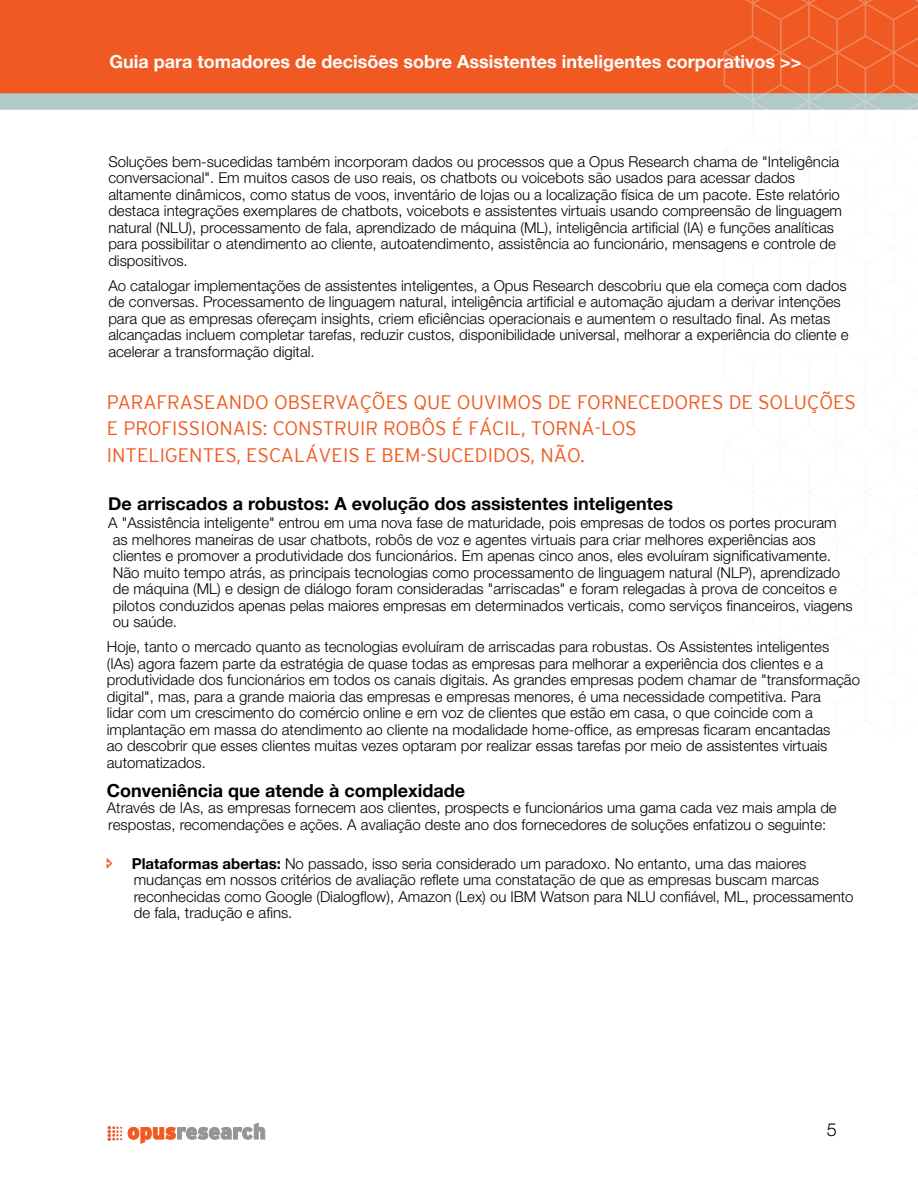
<style>
.page{position:relative;width:918px;height:1188px;background:#fff}
.page>*{position:absolute;margin:0;border:0;box-sizing:border-box;transform-origin:0 0}
.t1{font:300 19.5px/26.4px "Interstate";color:#f05a22}
.t2{font:700 18px "Helvetica Neue";color:#000}
.t3{font:700 18px "Helvetica Neue";color:#fff}
.t4{font:300 18px "Helvetica Neue LT Std";color:#000}
.t5{font:300 15px/16.5px "Helvetica Neue LT Std";color:#000}
.s1{font-family:"Helvetica Neue";font-weight:700}
</style>
<div class="page">
<div style="left:0;top:0;width:724px;height:93px;background:#f05a22"></div>
<svg style="left:0;top:93px;width:724px;height:17px;background:#b4c7c3"></svg>
<svg style="left:724px;top:0;width:194px;height:110px;background:#e66e40"></svg>
<svg style="left:128px;top:1123px;width:137px;height:20px"></svg>
<svg style="left:108px;top:1126px;width:14px;height:14px"></svg>
<p class="t3" style="left:110px;top:50px;width:694px">Guia para tomadores de decisões sobre Assistentes inteligentes corporativos &gt;&gt;</p>
<p class="t5" style="left:108px;top:153px;width:735px">Soluções bem-sucedidas também incorporam dados ou processos que a Opus Research chama de "Inteligência conversacional". Em muitos casos de uso reais, os chatbots ou voicebots são usados para acessar dados altamente dinâmicos, como status de voos, inventário de lojas ou a localização física de um pacote. Este relatório destaca integrações exemplares de chatbots, voicebots e assistentes virtuais usando compreensão de linguagem natural (NLU), processamento de fala, aprendizado de máquina (ML), inteligência artificial (IA) e funções analíticas para possibilitar o atendimento ao cliente, autoatendimento, assistência ao funcionário, mensagens e controle de dispositivos.</p>
<p class="t5" style="left:108px;top:277px;width:742px">Ao catalogar implementações de assistentes inteligentes, a Opus Research descobriu que ela começa com dados de conversas. Processamento de linguagem natural, inteligência artificial e automação ajudam a derivar intenções para que as empresas ofereçam insights, criem eficiências operacionais e aumentem o resultado final. As metas alcançadas incluem completar tarefas, reduzir custos, disponibilidade universal, melhorar a experiência do cliente e acelerar a transformação digital.</p>
<h1 class="t1" style="left:107px;top:389px;width:751px">PARAFRASEANDO OBSERVAÇÕES QUE OUVIMOS DE FORNECEDORES DE SOLUÇÕES<br>E PROFISSIONAIS: CONSTRUIR ROBÔS É FÁCIL, TORNÁ-LOS<br>INTELIGENTES, ESCALÁVEIS E BEM-SUCEDIDOS, NÃO.</h1>
<p class="t2" style="left:108px;top:492px;width:566px">De arriscados a robustos: A evolução dos assistentes inteligentes</p>
<p class="t5" style="left:113px;top:514px;width:741px;text-indent:-4px">A "Assistência inteligente" entrou em uma nova fase de maturidade, pois empresas de todos os portes procuram as melhores maneiras de usar chatbots, robôs de voz e agentes virtuais para criar melhores experiências aos clientes e promover a produtividade dos funcionários. Em apenas cinco anos, eles evoluíram significativamente.<br>Não muito tempo atrás, as principais tecnologias como processamento de linguagem natural (NLP), aprendizado de máquina (ML) e design de diálogo foram consideradas "arriscadas" e foram relegadas à prova de conceitos e pilotos conduzidos apenas pelas maiores empresas em determinados verticais, como serviços financeiros, viagens ou saúde.</p>
<p class="t5" style="left:107px;top:638px;width:755px">Hoje, tanto o mercado quanto as tecnologias evoluíram de arriscadas para robustas. Os Assistentes inteligentes (IAs) agora fazem parte da estratégia de quase todas as empresas para melhorar a experiência dos clientes e a produtividade dos funcionários em todos os canais digitais. As grandes empresas podem chamar de "transformação digital", mas, para a grande maioria das empresas e empresas menores, é uma necessidade competitiva. Para<br>lidar com um crescimento do comércio online e em voz de clientes que estão em casa, o que coincide com a implantação em massa do atendimento ao cliente na modalidade home-office, as empresas ficaram encantadas<br>ao descobrir que esses clientes muitas vezes optaram por realizar essas tarefas por meio de assistentes virtuais automatizados.</p>
<p class="t2" style="left:107px;top:779px;width:360px">Conveniência que atende à complexidade</p>
<p class="t5" style="left:107px;top:799px;width:731px">Através de IAs, as empresas fornecem aos clientes, prospects e funcionários uma gama cada vez mais ampla de respostas, recomendações e ações. A avaliação deste ano dos fornecedores de soluções enfatizou o seguinte:</p>
<p class="t5" style="left:132px;top:855px;width:723px"><span class="s1">Plataformas abertas:</span> No passado, isso seria considerado um paradoxo. No entanto, uma das maiores mudanças em nossos critérios de avaliação reflete uma constatação de que as empresas buscam marcas reconhecidas como Google (Dialogflow), Amazon (Lex) ou IBM Watson para NLU confiável, ML, processamento de fala, tradução e afins.</p>
<p class="t4" style="left:827px;top:1119px;width:12px">5</p>
</div>
